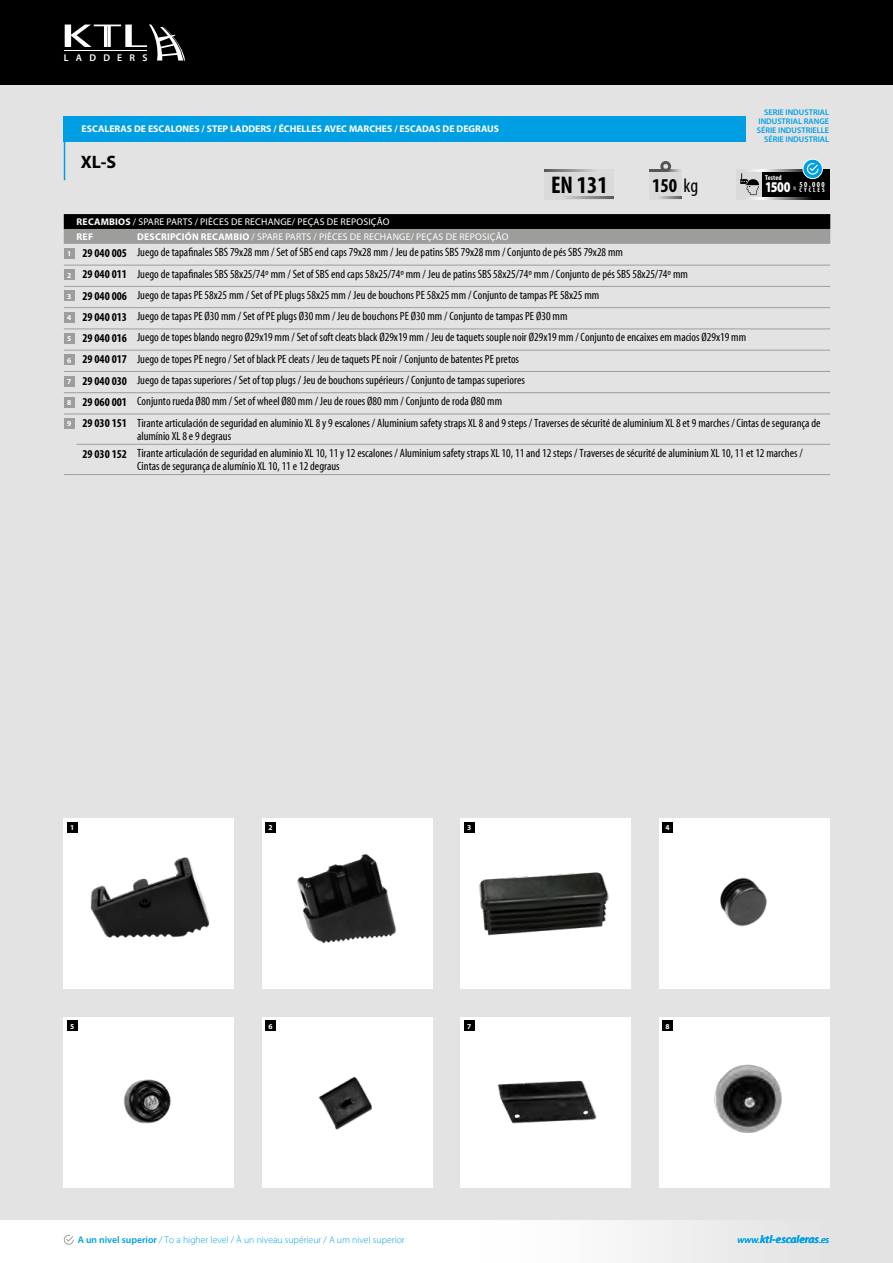
<style>
.page{position:relative;width:893px;height:1263px;background:#e3e3e3}
.page>*{position:absolute;margin:0;border:0;box-sizing:border-box;transform-origin:0 0}
.t1{font:700 condensed 24.15px "Myriad Pro";color:#000}
.t2{font:700 condensed 19.65px "Myriad Pro";color:#000}
.t3{font:700 18px "Myriad Pro";color:#000}
.t4{font:900 14.85px "Myriad Pro";color:#fff;scale:.79 1}
.t5{font:condensed 12px/21.3px "Myriad";color:#000}
.t6{font:italic 600 11.25px "Myriad Pro";color:#009fe3}
.t7{font:600 9.9px "Myriad Pro";letter-spacing:.735em;color:#fff}
.t8{font:9.75px/14.9px "Myriad Pro";letter-spacing:.02em;color:#fff}
.t9{font:700 9.75px "Myriad Pro";color:#fff}
.t10{font:300 9.75px "Myriad Pro";color:#009fe3}
.t11{font:600 9.75px "Myriad Pro";color:#009fe3}
.t12{font:600 8.25px/9px "Myriad Pro";color:#009fe3;text-align:right}
.t13{font:700 condensed 7.65px "Myriad";color:#fff}
.t14{font:700 7.5px "Myriad Pro";color:#fff}
.t15{font:700 condensed 7.2px "Myriad";color:#fff}
.t16{font:700 condensed 6.45px "Myriad";letter-spacing:.295em;color:#fff}
.t17{font:condensed 5.4px "Myriad";color:#fff}
.s1{font-family:"Myriad";font-weight:400}
.s2{font-weight:700}
.s3{font-family:"Myriad Pro";font-weight:700;font-stretch:normal;font-size:7.5px;color:#fff}
.s4{font-family:"Myriad Pro";font-weight:700}
.s5{font-weight:600}
.s6{font-weight:400;font-size:9.75px}
</style>
<div class="page">
<div style="left:0;top:0;width:893px;height:85px;background:#000"></div>
<svg style="left:65px;top:24px;width:120px;height:37px"></svg>
<hr style="left:64px;top:133px;width:1px;height:47px;background:#009fe3">
<div style="left:64px;top:116px;width:682px;height:26px;background:#009fe3"></div>
<div style="left:649px;top:169px;width:33px;height:30px;background:#dadada"></div>
<hr style="left:649px;top:169px;width:33px;height:3px;background:#575756">
<svg style="left:660px;top:161px;width:11px;height:11px"></svg>
<hr style="left:649px;top:196px;width:33px;height:3px;background:#575756">
<div style="left:545px;top:169px;width:69px;height:30px;background:#dadada"></div>
<hr style="left:545px;top:169px;width:69px;height:3px;background:#575756">
<hr style="left:545px;top:196px;width:69px;height:3px;background:#575756">
<div style="left:762px;top:169px;width:67px;height:30px;background:#000"></div>
<hr style="left:762px;top:169px;width:67px;height:2px;background:#fff">
<hr style="left:762px;top:197px;width:67px;height:2px;background:#fff">
<svg style="left:803px;top:159px;width:19px;height:20px"></svg>
<div style="left:803px;top:159px;width:20px;height:20px;border:1px solid #fff;border-radius:50%"></div>
<svg style="left:807px;top:163px;width:11px;height:12px"></svg>
<div style="left:736px;top:169px;width:26px;height:30px;background:#dadada"></div>
<hr style="left:736px;top:169px;width:26px;height:2px;background:#fff">
<hr style="left:736px;top:197px;width:26px;height:2px;background:#fff">
<svg style="left:740px;top:173px;width:19px;height:22px"></svg>
<div style="left:0;top:1221px;width:893px;height:42px;background:linear-gradient(to right,#fff,#e9e9e9)"></div>
<svg style="left:64px;top:1235px;width:10px;height:10px"></svg>
<svg style="left:64px;top:214px;width:766px;height:30px;background:#4f4f4f"></svg>
<svg style="left:64px;top:328px;width:13px;height:1px"></svg>
<svg style="left:64px;top:350px;width:13px;height:1px"></svg>
<hr style="left:77px;top:350px;width:60px;height:1px;background:#9d9d9c">
<hr style="left:137px;top:350px;width:693px;height:1px;background:#9d9d9c">
<svg style="left:64px;top:392px;width:13px;height:1px"></svg>
<hr style="left:77px;top:392px;width:60px;height:1px;background:#9d9d9c">
<hr style="left:137px;top:392px;width:693px;height:1px;background:#9d9d9c">
<svg style="left:64px;top:414px;width:13px;height:1px"></svg>
<hr style="left:77px;top:414px;width:60px;height:1px;background:#9d9d9c">
<hr style="left:137px;top:414px;width:693px;height:1px;background:#9d9d9c">
<svg style="left:64px;top:286px;width:13px;height:1px"></svg>
<hr style="left:77px;top:286px;width:60px;height:1px;background:#9d9d9c">
<hr style="left:137px;top:286px;width:693px;height:1px;background:#9d9d9c">
<hr style="left:77px;top:328px;width:60px;height:1px;background:#9d9d9c">
<hr style="left:137px;top:328px;width:693px;height:1px;background:#9d9d9c">
<svg style="left:64px;top:265px;width:13px;height:1px"></svg>
<hr style="left:77px;top:265px;width:60px;height:1px;background:#9d9d9c">
<hr style="left:137px;top:265px;width:693px;height:1px;background:#9d9d9c">
<svg style="left:64px;top:307px;width:13px;height:1px"></svg>
<hr style="left:77px;top:307px;width:60px;height:1px;background:#9d9d9c">
<hr style="left:137px;top:307px;width:693px;height:1px;background:#9d9d9c">
<svg style="left:64px;top:371px;width:13px;height:1px"></svg>
<hr style="left:77px;top:371px;width:60px;height:1px;background:#9d9d9c">
<hr style="left:137px;top:371px;width:693px;height:1px;background:#9d9d9c">
<hr style="left:77px;top:444px;width:60px;height:1px;background:#9d9d9c">
<hr style="left:137px;top:444px;width:693px;height:1px;background:#9d9d9c">
<svg style="left:64px;top:474px;width:13px;height:1px"></svg>
<hr style="left:77px;top:474px;width:60px;height:1px;background:#9d9d9c">
<hr style="left:137px;top:474px;width:693px;height:1px;background:#9d9d9c">
<div style="left:64px;top:248px;width:10px;height:11px;background:#9d9d9c"></div>
<div style="left:64px;top:269px;width:10px;height:11px;background:#9d9d9c"></div>
<div style="left:64px;top:291px;width:10px;height:10px;background:#9d9d9c"></div>
<div style="left:64px;top:312px;width:10px;height:10px;background:#9d9d9c"></div>
<div style="left:64px;top:333px;width:10px;height:11px;background:#9d9d9c"></div>
<div style="left:64px;top:354px;width:10px;height:11px;background:#9d9d9c"></div>
<div style="left:64px;top:376px;width:10px;height:10px;background:#9d9d9c"></div>
<div style="left:64px;top:397px;width:10px;height:11px;background:#9d9d9c"></div>
<div style="left:64px;top:418px;width:10px;height:11px;background:#9d9d9c"></div>
<img style="left:461px;top:819px;width:170px;height:170px">
<div style="left:464px;top:822px;width:10px;height:11px;background:#000"></div>
<img style="left:64px;top:819px;width:170px;height:170px">
<div style="left:67px;top:822px;width:11px;height:11px;background:#000"></div>
<div style="left:64px;top:1017px;width:170px;height:170px;background:#fff"></div>
<div style="left:67px;top:1021px;width:11px;height:10px;background:#000"></div>
<div style="left:262px;top:1017px;width:170px;height:170px;background:#fff"></div>
<div style="left:265px;top:1021px;width:11px;height:10px;background:#000"></div>
<img style="left:461px;top:1017px;width:170px;height:170px">
<div style="left:464px;top:1021px;width:10px;height:10px;background:#000"></div>
<img style="left:659px;top:1017px;width:170px;height:170px">
<div style="left:662px;top:1021px;width:11px;height:10px;background:#000"></div>
<div style="left:659px;top:819px;width:170px;height:170px;background:#fff"></div>
<div style="left:662px;top:822px;width:11px;height:11px;background:#000"></div>
<img style="left:262px;top:819px;width:170px;height:170px">
<div style="left:265px;top:822px;width:11px;height:11px;background:#000"></div>
<p class="t7" style="left:64px;top:51px;width:85px">LADDERS</p>
<p class="t9" style="left:82px;top:123px;width:419px">ESCALERAS DE ESCALONES / STEP LADDERS / ÉCHELLES AVEC MARCHES / ESCADAS DE DEGRAUS</p>
<h3 class="t3" style="left:81px;top:151px;width:37px">XL-S</h3>
<p class="t12" style="left:757px;top:107px;width:74px">SERIE INDUSTRIAL<br>INDUSTRIAL RANGE<br>SÉRIE INDUSTRIELLE<br>SÉRIE INDUSTRIAL</p>
<p class="t15" style="left:765px;top:174px;width:18px">Tested</p>
<p class="t4" style="left:765px;top:177px;width:34px">1500</p>
<p class="t17" style="left:793px;top:185px;width:4px">N</p>
<h1 class="t1" style="left:551px;top:170px;width:58px">EN 131</h1>
<h2 class="t2" style="left:652px;top:173px;width:48px">150 <span class="s1">kg</span></h2>
<p class="t13" style="left:800px;top:180px;width:27px">50.000</p>
<p class="t16" style="left:800px;top:187px;width:26px">CYCLES</p>
<p class="t8" style="left:77px;top:214px;width:314px"><span class="s2">RECAMBIOS</span> / SPARE PARTS / PIÈCES DE RECHANGE/ PEÇAS DE REPOSIÇÃO<br><span class="s2">REF</span></p>
<p class="t8" style="left:137px;top:229px;width:373px"><span class="s2">DESCRIPCIÓN RECAMBIO</span> / SPARE PARTS / PIÈCES DE RECHANGE/ PEÇAS DE REPOSIÇÃO</p>
<p class="t5" style="left:67px;top:242px;width:755px"><span class="s3">1</span> <span class="s4">29 040 005</span> Juego de tapafinales SBS 79x28 mm / Set of SBS end caps 79x28 mm / Jeu de patins SBS 79x28 mm / Conjunto de pés SBS 79x28 mm<br><span class="s3">2</span> <span class="s4">29 040 011</span> Juego de tapafinales SBS 58x25/74º mm / Set of SBS end caps 58x25/74º mm / Jeu de patins SBS 58x25/74º mm / Conjunto de pés SBS 58x25/74º mm<br><span class="s3">3</span> <span class="s4">29 040 006</span> Juego de tapas PE 58x25 mm / Set of PE plugs 58x25 mm / Jeu de bouchons PE 58x25 mm / Conjunto de tampas PE 58x25 mm<br><span class="s3">4</span> <span class="s4">29 040 013</span> Juego de tapas PE Ø30 mm / Set of PE plugs Ø30 mm / Jeu de bouchons PE Ø30 mm / Conjunto de tampas PE Ø30 mm<br><span class="s3">5</span> <span class="s4">29 040 016</span> Juego de topes blando negro Ø29x19 mm / Set of soft cleats black Ø29x19 mm / Jeu de taquets souple noir Ø29x19 mm / Conjunto de encaixes em macios Ø29x19 mm<br><span class="s3">6</span> <span class="s4">29 040 017</span> Juego de topes PE negro / Set of black PE cleats / Jeu de taquets PE noir / Conjunto de batentes PE pretos<br><span class="s3">7</span> <span class="s4">29 040 030</span> Juego de tapas superiores / Set of top plugs / Jeu de bouchons supérieurs / Conjunto de tampas superiores<br><span class="s3">8</span> <span class="s4">29 060 001</span> Conjunto rueda Ø80 mm / Set of wheel Ø80 mm / Jeu de roues Ø80 mm / Conjunto de roda Ø80 mm<br><span class="s3">9</span> <span class="s4">29 030 151</span> Tirante articulación de seguridad en aluminio XL 8 y 9 escalones / Aluminium safety straps XL 8 and 9 steps / Traverses de sécurité de aluminium XL 8 et 9 marches / Cintas de segurança de</p>
<p class="t5" style="left:82px;top:428px;width:722px;line-height:16.8px;text-indent:55px">alumínio XL 8 e 9 degraus<br><span class="s4">29 030 152</span> Tirante articulación de seguridad en aluminio XL 10, 11 y 12 escalones / Aluminium safety straps XL 10, 11 and 12 steps / Traverses de sécurité de aluminium XL 10, 11 et 12 marches /</p>
<p class="t5" style="left:137px;top:456px;width:204px">Cintas de segurança de alumínio XL 10, 11 e 12 degraus</p>
<p class="t14" style="left:70px;top:823px;width:6px">1</p>
<p class="t14" style="left:467px;top:823px;width:6px">3</p>
<p class="t14" style="left:269px;top:823px;width:6px">2</p>
<p class="t14" style="left:665px;top:823px;width:6px">4</p>
<p class="t14" style="left:70px;top:1021px;width:6px">5</p>
<p class="t14" style="left:269px;top:1021px;width:6px">6</p>
<p class="t14" style="left:467px;top:1021px;width:6px">7</p>
<p class="t14" style="left:665px;top:1021px;width:6px">8</p>
<p class="t11" style="left:190px;top:1234px;width:235px">igher level / À un niveau supérieur / A um nivel superior</p>
<p class="t10" style="left:78px;top:1234px;width:328px"><span class="s5">A un nivel superior</span> / To a higher level / À un niveau supérieur / A um nivel superior</p>
<p class="t6" style="left:737px;top:1232px;width:93px"><span class="s6">www.</span>ktl-escaleras<span class="s6">.es</span></p>
</div>
